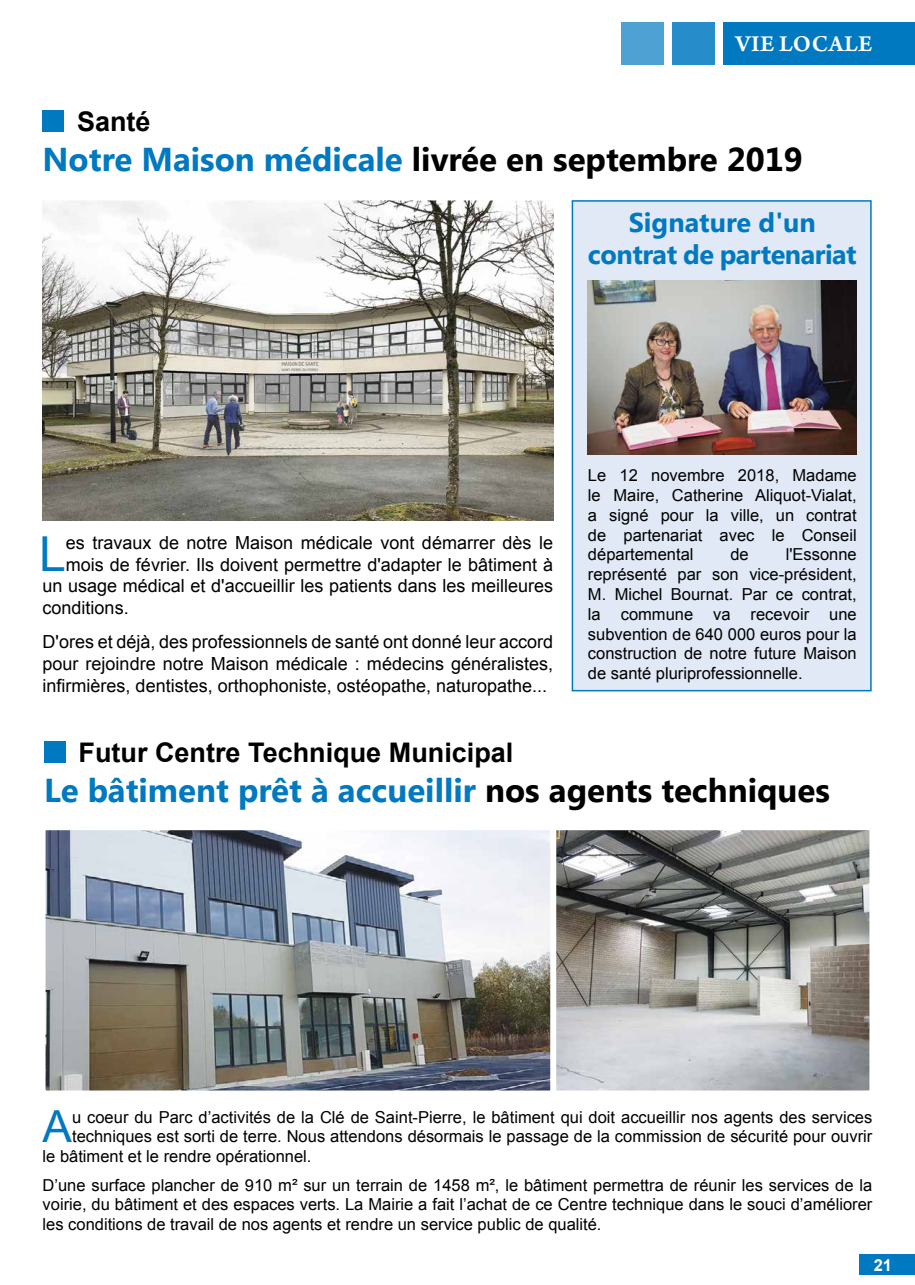
<style>
.page{position:relative;width:915px;height:1285px;background:#fff}
.page>*{position:absolute;margin:0;border:0;box-sizing:border-box;transform-origin:0 0}
.t1{font:48.15px "Arial";color:#0079c1}
.t2{font:44.1px "Arial";color:#0079c1}
.t3{font:700 33px "Khmer UI";color:#0079c1}
.t4{font:700 33px "Khmer UI";color:#000}
.t5{font:700 27px "Arial";color:#000}
.t6{font:700 27px/32.4px "Khmer UI";letter-spacing:-.02em;color:#0079c1;text-align:center}
.t7{font:24px "Arno Pro Smbd Sm Text";letter-spacing:.015em;color:#fff}
.t8{font:18px/21.6px "Arial";color:#000;text-align:justify}
.t9{font:16.5px/19.8px "Arial";color:#000;text-align:justify}
.t10{font:700 16.5px "Arial";color:#fff}
.s1{color:#0079c1}
.s2{color:#000}
</style>
<div class="page">
<div style="left:859px;top:1253px;width:55px;height:21px;background:#0079c1"></div>
<div style="left:723px;top:22px;width:191px;height:43px;background:#0079c1"></div>
<div style="left:672px;top:22px;width:43px;height:43px;background:#278dca"></div>
<div style="left:621px;top:22px;width:43px;height:43px;background:#4da1d3"></div>
<div style="left:43px;top:110px;width:21px;height:21px;background:#0079c1"></div>
<img style="left:43px;top:200px;width:510px;height:320px">
<div style="left:44px;top:741px;width:21px;height:21px;background:#0079c1"></div>
<img style="left:47px;top:831px;width:502px;height:258px">
<div style="left:43px;top:827px;width:510px;height:266px;border:3px solid #fff"></div>
<div style="left:571px;top:200px;width:300px;height:491px;background:#e1e9f6;border:2px solid #0079c1"></div>
<img style="left:587px;top:280px;width:269px;height:175px">
<img style="left:557px;top:831px;width:311px;height:258px">
<div style="left:553px;top:827px;width:319px;height:266px;border:3px solid #fff"></div>
<h3 class="t7" style="left:735px;top:30px;width:138px">VIE LOCALE</h3>
<h3 class="t5" style="left:77px;top:103px;width:75px">Santé</h3>
<h3 class="t4" style="left:43px;top:140px;width:761px"><span class="s1">Notre Maison médicale</span> livrée en septembre 2019</h3>
<h3 class="t6" style="left:587px;top:206px;width:270px">Signature d'un contrat de partenariat</h3>
<h1 class="t1" style="left:39px;top:522px;width:28px">L</h1>
<p class="t8" style="left:66px;top:532px;width:488px">es travaux de notre Maison médicale vont démarrer dès le</p>
<p class="t8" style="left:66px;top:554px;width:488px">mois de février. Ils doivent permettre d'adapter le bâtiment à</p>
<p class="t8" style="left:43px;top:575px;width:512px">un usage médical et d'accueillir les patients dans les meilleures</p>
<p class="t8" style="left:43px;top:597px;width:88px">conditions.</p>
<p class="t8" style="left:43px;top:631px;width:512px">D'ores et déjà, des professionnels de santé ont donné leur accord pour rejoindre notre Maison médicale : médecins généralistes, infirmières, dentistes, orthophoniste, ostéopathe, naturopathe...</p>
<p class="t9" style="left:587px;top:465px;width:270px">Le 12 novembre 2018, Madame le Maire, Catherine Aliquot-Vialat, a signé pour la ville, un contrat de partenariat avec le Conseil départemental</p>
<p class="t9" style="left:587px;top:544px;width:270px;text-indent:198px">l'Essonne représenté par son vice-président, M. Michel Bournat. Par ce contrat, la commune va recevoir une subvention de 640 000 euros pour la construction de notre future Maison de santé pluriprofessionnelle.</p>
<p class="t9" style="left:730px;top:544px;width:20px">de</p>
<h3 class="t5" style="left:78px;top:734px;width:436px">Futur Centre Technique Municipal</h3>
<h3 class="t3" style="left:44px;top:771px;width:787px">Le bâtiment prêt à accueillir <span class="s2">nos agents techniques</span></h3>
<h2 class="t2" style="left:43px;top:1097px;width:31px">A</h2>
<p class="t9" style="left:72px;top:1106px;width:801px">u coeur du Parc d’activités de la Clé de Saint-Pierre, le bâtiment qui doit accueillir nos agents des services</p>
<p class="t9" style="left:72px;top:1126px;width:801px">techniques est sorti de terre. Nous attendons désormais le passage de la commission de sécurité pour ouvrir</p>
<p class="t9" style="left:43px;top:1146px;width:270px">le bâtiment et le rendre opérationnel.</p>
<p class="t9" style="left:43px;top:1174px;width:831px">D’une surface plancher de 910 m² sur un terrain de 1458 m², le bâtiment permettra de réunir les services de la voirie, du bâtiment et des espaces verts. La Mairie a fait l’achat de ce Centre technique dans le souci d’améliorer les conditions de travail de nos agents et rendre un service public de qualité.</p>
<p class="t10" style="left:873px;top:1253px;width:20px">21</p>
</div>
